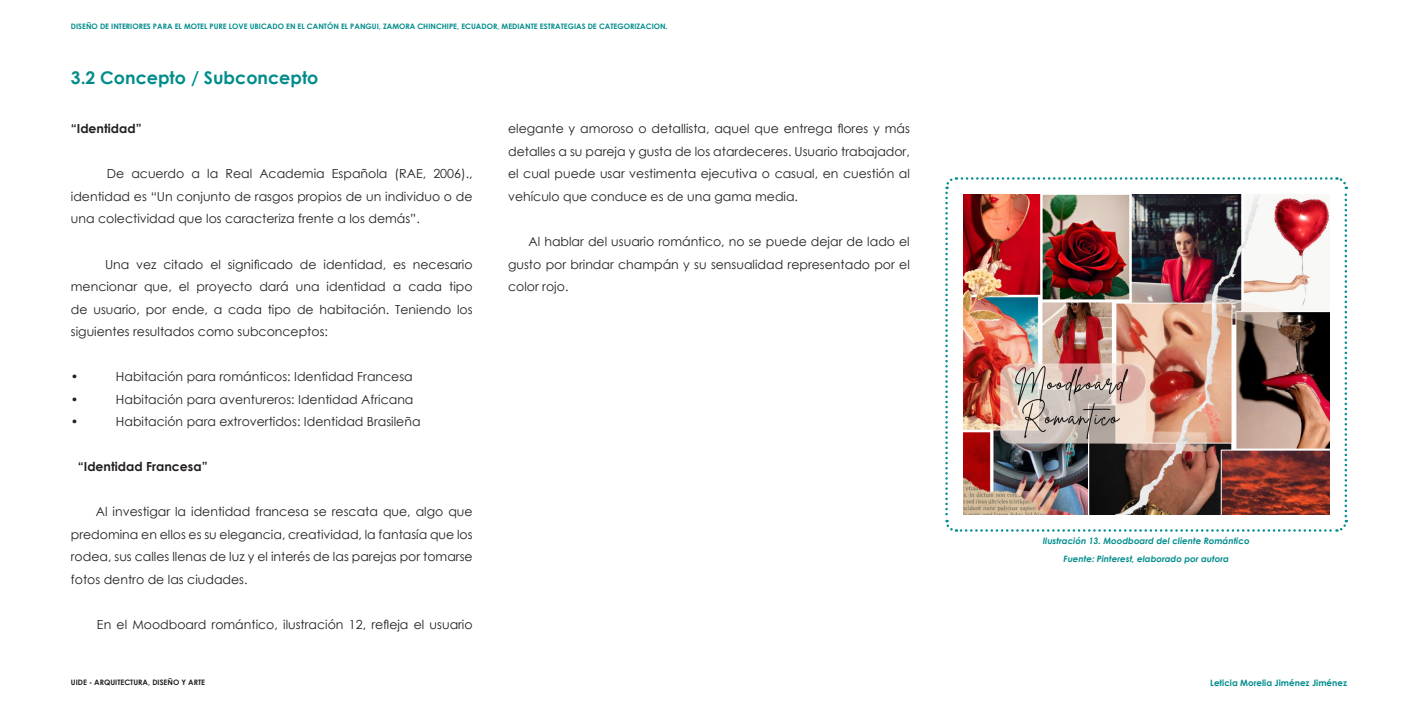
<style>
.page{position:relative;width:1418px;height:709px;background:#fff}
.page>*{position:absolute;margin:0;border:0;box-sizing:border-box;transform-origin:0 0}
.TITULOS_2{font:700 17.5px "Century Gothic";color:#008c8c}
.t1{font:12.5px/22.5px "Century Gothic";color:#231f20;text-align:justify}
.t2{font:700 12.5px "Century Gothic";color:#231f20}
.GRAFICOS-IMAGENES-TA{font:italic 700 8.75px "Century Gothic";color:#008c8c}
.t3{font:700 8.75px "Century Gothic";color:#008c8c}
.t4{font:700 7.5px "Century Gothic";color:#008c8c}
.t5{font:700 7.5px "Century Gothic";color:#231f20}
</style>
<div class="page">
<svg style="left:945px;top:177px;width:403px;height:355px"></svg>
<img style="left:963px;top:195px;width:366px;height:319px">
<p class="t4" style="left:71px;top:21px;width:598px">DISEÑO DE INTERIORES PARA EL MOTEL PURE LOVE UBICADO EN EL CANTÓN EL PANGUI, ZAMORA CHINCHIPE, ECUADOR, MEDIANTE ESTRATEGIAS DE CATEGORIZACION.</p>
<p class="TITULOS_2" style="left:71px;top:64px;width:249px">3.2 Concepto / Subconcepto</p>
<p class="t2" style="left:71px;top:119px;width:72px">“Identidad”</p>
<p class="t1" style="left:71px;top:162px;width:403px;text-indent:36px">De acuerdo a la Real Academia Española (RAE, 2006)., identidad es “Un conjunto de rasgos propios de un individuo o de una colectividad que los caracteriza frente a los demás”.</p>
<p class="t1" style="left:71px;top:252px;width:403px;text-indent:34px">Una vez citado el significado de identidad, es necesario mencionar que, el proyecto dará una identidad a cada tipo de usuario, por ende, a cada tipo de habitación. Teniendo los siguientes resultados como subconceptos:</p>
<p class="t1" style="left:71px;top:365px;width:9px">•</p>
<p class="t1" style="left:116px;top:365px;width:298px">Habitación para románticos: Identidad Francesa</p>
<p class="t1" style="left:71px;top:387px;width:9px">•</p>
<p class="t1" style="left:116px;top:387px;width:299px">Habitación para aventureros: Identidad Africana</p>
<p class="t1" style="left:71px;top:410px;width:9px">•</p>
<p class="t1" style="left:116px;top:410px;width:306px">Habitación para extrovertidos: Identidad Brasileña</p>
<p class="t2" style="left:78px;top:457px;width:131px">“Identidad Francesa”</p>
<p class="t1" style="left:71px;top:500px;width:403px;text-indent:25px">Al investigar la identidad francesa se rescata que, algo que predomina en ellos es su elegancia, creatividad, la fantasía que los rodea, sus calles llenas de luz y el interés de las parejas por tomarse fotos dentro de las ciudades.</p>
<p class="t1" style="left:97px;top:612px;width:377px">En el Moodboard romántico, ilustración 12, refleja el usuario</p>
<p class="t1" style="left:508px;top:117px;width:403px">elegante y amoroso o detallista, aquel que entrega flores y más detalles a su pareja y gusta de los atardeceres. Usuario trabajador, el cual puede usar vestimenta ejecutiva o casual, en cuestión al vehículo que conduce es de una gama media.</p>
<p class="t1" style="left:508px;top:230px;width:403px;text-indent:20px">Al hablar del usuario romántico, no se puede dejar de lado el gusto por brindar champán y su sensualidad representado por el color rojo.</p>
<p class="GRAFICOS-IMAGENES-TA" style="left:1042px;top:534px;width:208px">Ilustración 13. Moodboard del cliente Romántico</p>
<p class="GRAFICOS-IMAGENES-TA" style="left:1063px;top:551px;width:167px">Fuente: Pinterest, elaborado por autora</p>
<p class="t5" style="left:71px;top:676px;width:136px">UIDE - ARQUITECTURA, DISEÑO Y ARTE</p>
<p class="t3" style="left:1210px;top:676px;width:138px">Leticia Morelia Jiménez Jiménez</p>
</div>
